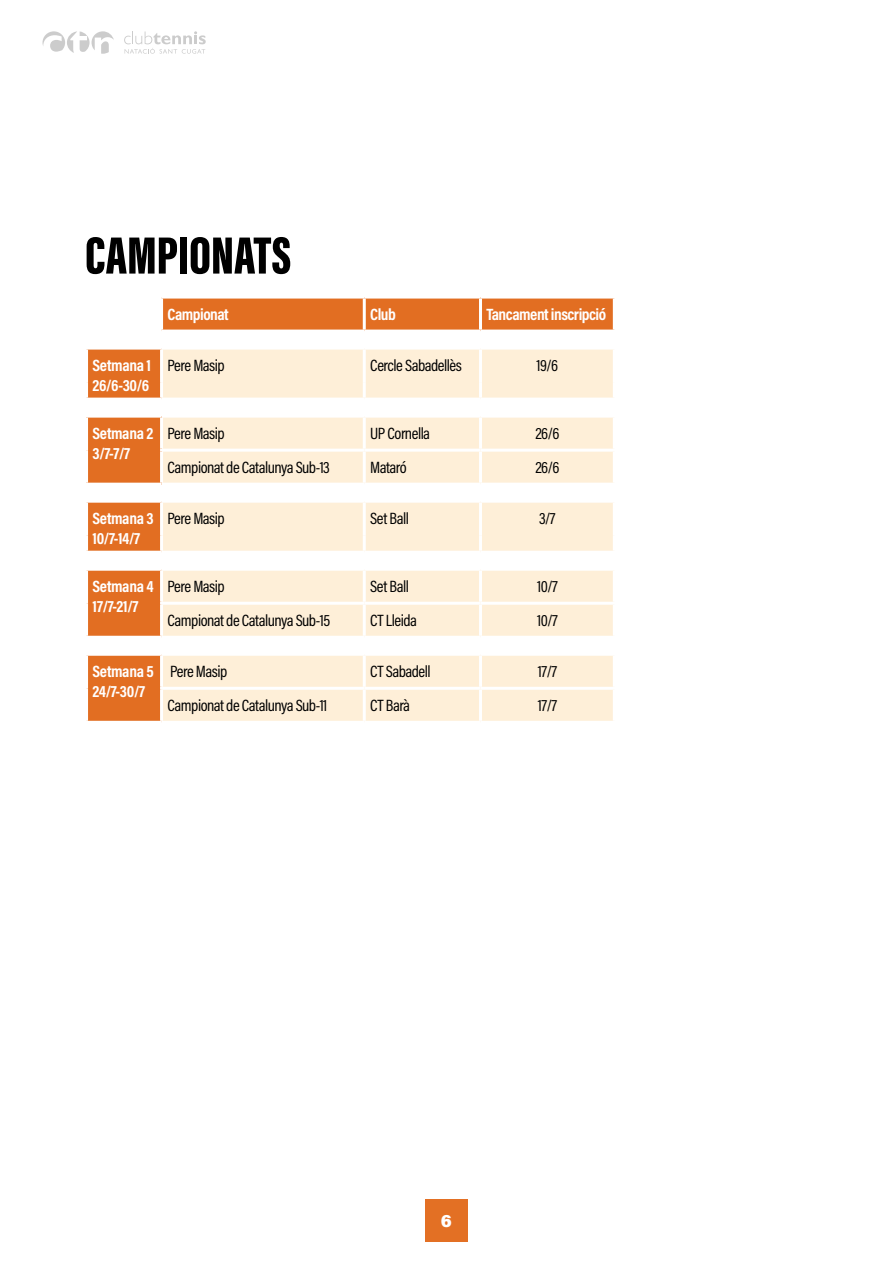
<style>
.page{position:relative;width:893px;height:1263px;background:#fff}
.page>*{position:absolute;margin:0;border:0;box-sizing:border-box;transform-origin:0 0}
.t1{font:900 54px "Acumin Pro Extra Cond";color:#000}
.t2{font:900 18px "Acumin Pro";color:#fff}
.t3{font:16.5px "Acumin Pro Cond";letter-spacing:-.03em;color:#000}
.t4{font:700 16.5px/19.8px "Acumin Pro Cond";letter-spacing:-.025em;color:#fff}
</style>
<div class="page">
<div style="left:425px;top:1199px;width:43px;height:43px;background:#e37024"></div>
<svg style="left:43px;top:31px;width:71px;height:23px"></svg>
<svg style="left:124px;top:31px;width:82px;height:23px"></svg>
<svg style="left:88px;top:299px;width:525px;height:422px;fill:#e26e22"></svg>
<svg style="left:162px;top:350px;width:451px;height:371px;fill:#feefd8"></svg>
<div style="left:87px;top:416px;width:75px;height:68px;background:#e26e22"></div>
<hr style="left:160px;top:299px;width:3px;height:31px;background:#fff">
<hr style="left:363px;top:299px;width:3px;height:31px;background:#fff">
<hr style="left:479px;top:299px;width:3px;height:31px;background:#fff">
<hr style="left:85px;top:330px;width:77px;height:3px;background:#fff">
<hr style="left:162px;top:330px;width:202px;height:3px;background:#fff">
<hr style="left:364px;top:330px;width:116px;height:3px;background:#fff">
<hr style="left:480px;top:330px;width:136px;height:3px;background:#fff">
<hr style="left:85px;top:347px;width:77px;height:3px;background:#fff">
<hr style="left:162px;top:347px;width:202px;height:3px;background:#fff">
<hr style="left:160px;top:350px;width:3px;height:32px;background:#fff">
<hr style="left:364px;top:347px;width:116px;height:3px;background:#fff">
<hr style="left:363px;top:350px;width:3px;height:32px;background:#fff">
<hr style="left:480px;top:347px;width:136px;height:3px;background:#fff">
<hr style="left:479px;top:350px;width:3px;height:32px;background:#fff">
<hr style="left:160px;top:382px;width:3px;height:16px;background:#fff">
<hr style="left:363px;top:382px;width:3px;height:16px;background:#fff">
<hr style="left:479px;top:382px;width:3px;height:16px;background:#fff">
<hr style="left:160px;top:535px;width:3px;height:16px;background:#fff">
<hr style="left:363px;top:535px;width:3px;height:16px;background:#fff">
<hr style="left:479px;top:535px;width:3px;height:16px;background:#fff">
<hr style="left:85px;top:398px;width:77px;height:3px;background:#fff">
<hr style="left:162px;top:398px;width:202px;height:3px;background:#fff">
<hr style="left:364px;top:398px;width:116px;height:3px;background:#fff">
<hr style="left:480px;top:398px;width:136px;height:3px;background:#fff">
<hr style="left:162px;top:551px;width:202px;height:3px;background:#fff">
<hr style="left:364px;top:551px;width:116px;height:3px;background:#fff">
<hr style="left:480px;top:551px;width:136px;height:3px;background:#fff">
<hr style="left:85px;top:415px;width:77px;height:3px;background:#fff">
<hr style="left:85px;top:418px;width:3px;height:32px;background:#fff">
<hr style="left:85px;top:450px;width:3px;height:33px;background:#fff">
<hr style="left:162px;top:415px;width:202px;height:3px;background:#fff">
<hr style="left:160px;top:418px;width:3px;height:31px;background:#fff">
<hr style="left:364px;top:415px;width:116px;height:3px;background:#fff">
<hr style="left:363px;top:418px;width:3px;height:31px;background:#fff">
<hr style="left:480px;top:415px;width:136px;height:3px;background:#fff">
<hr style="left:479px;top:418px;width:3px;height:31px;background:#fff">
<hr style="left:160px;top:449px;width:204px;height:3px;background:#fff">
<hr style="left:160px;top:452px;width:3px;height:31px;background:#fff">
<hr style="left:364px;top:449px;width:116px;height:3px;background:#fff">
<hr style="left:363px;top:452px;width:3px;height:31px;background:#fff">
<hr style="left:480px;top:449px;width:136px;height:3px;background:#fff">
<hr style="left:479px;top:452px;width:3px;height:31px;background:#fff">
<hr style="left:160px;top:602px;width:204px;height:3px;background:#fff">
<hr style="left:160px;top:605px;width:3px;height:31px;background:#fff">
<hr style="left:364px;top:602px;width:116px;height:3px;background:#fff">
<hr style="left:363px;top:605px;width:3px;height:31px;background:#fff">
<hr style="left:479px;top:605px;width:3px;height:31px;background:#fff">
<hr style="left:85px;top:483px;width:77px;height:3px;background:#fff">
<hr style="left:162px;top:483px;width:202px;height:3px;background:#fff">
<hr style="left:364px;top:483px;width:116px;height:3px;background:#fff">
<hr style="left:480px;top:483px;width:136px;height:3px;background:#fff">
<hr style="left:162px;top:636px;width:202px;height:3px;background:#fff">
<hr style="left:364px;top:636px;width:116px;height:3px;background:#fff">
<hr style="left:85px;top:500px;width:77px;height:3px;background:#fff">
<hr style="left:162px;top:500px;width:202px;height:3px;background:#fff">
<hr style="left:160px;top:503px;width:3px;height:32px;background:#fff">
<hr style="left:364px;top:500px;width:116px;height:3px;background:#fff">
<hr style="left:363px;top:503px;width:3px;height:32px;background:#fff">
<hr style="left:480px;top:500px;width:136px;height:3px;background:#fff">
<hr style="left:479px;top:503px;width:3px;height:32px;background:#fff">
<hr style="left:160px;top:687px;width:204px;height:3px;background:#fff">
<hr style="left:160px;top:690px;width:3px;height:31px;background:#fff">
<hr style="left:364px;top:687px;width:116px;height:3px;background:#fff">
<hr style="left:363px;top:690px;width:3px;height:31px;background:#fff">
<hr style="left:479px;top:690px;width:3px;height:31px;background:#fff">
<hr style="left:85px;top:551px;width:77px;height:3px;background:#fff">
<hr style="left:85px;top:568px;width:77px;height:3px;background:#fff">
<hr style="left:162px;top:568px;width:202px;height:3px;background:#fff">
<hr style="left:160px;top:571px;width:3px;height:31px;background:#fff">
<hr style="left:364px;top:568px;width:116px;height:3px;background:#fff">
<hr style="left:363px;top:571px;width:3px;height:31px;background:#fff">
<hr style="left:480px;top:568px;width:136px;height:3px;background:#fff">
<hr style="left:479px;top:571px;width:3px;height:31px;background:#fff">
<hr style="left:480px;top:602px;width:136px;height:3px;background:#fff">
<hr style="left:480px;top:687px;width:136px;height:3px;background:#fff">
<hr style="left:85px;top:636px;width:77px;height:3px;background:#fff">
<hr style="left:480px;top:636px;width:136px;height:3px;background:#fff">
<hr style="left:85px;top:653px;width:77px;height:3px;background:#fff">
<hr style="left:162px;top:653px;width:202px;height:3px;background:#fff">
<hr style="left:160px;top:656px;width:3px;height:31px;background:#fff">
<hr style="left:364px;top:653px;width:116px;height:3px;background:#fff">
<hr style="left:363px;top:656px;width:3px;height:31px;background:#fff">
<hr style="left:480px;top:653px;width:136px;height:3px;background:#fff">
<hr style="left:479px;top:656px;width:3px;height:31px;background:#fff">
<h1 class="t1" style="left:85px;top:222px;width:208px">CAMPIONATS</h1>
<p class="t4" style="left:168px;top:304px;width:63px">Campionat</p>
<p class="t4" style="left:370px;top:304px;width:27px">Club</p>
<p class="t4" style="left:486px;top:304px;width:121px">Tancament inscripció</p>
<p class="t4" style="left:93px;top:355px;width:60px">Setmana 1<br>26/6-30/6</p>
<p class="t3" style="left:168px;top:355px;width:59px">Pere Masip</p>
<p class="t3" style="left:370px;top:355px;width:93px">Cercle Sabadellès</p>
<p class="t3" style="left:537px;top:355px;width:23px">19/6</p>
<p class="t4" style="left:93px;top:423px;width:62px">Setmana 2<br>3/7-7/7</p>
<p class="t3" style="left:168px;top:423px;width:59px">Pere Masip</p>
<p class="t3" style="left:370px;top:423px;width:61px">UP Cornella</p>
<p class="t3" style="left:535px;top:423px;width:26px">26/6</p>
<p class="t3" style="left:168px;top:457px;width:164px">Campionat de Catalunya Sub-13</p>
<p class="t3" style="left:370px;top:457px;width:38px">Mataró</p>
<p class="t3" style="left:535px;top:457px;width:26px">26/6</p>
<p class="t4" style="left:93px;top:508px;width:63px">Setmana 3<br>10/7-14/7</p>
<p class="t3" style="left:168px;top:508px;width:59px">Pere Masip</p>
<p class="t3" style="left:370px;top:508px;width:40px">Set Ball</p>
<p class="t3" style="left:539px;top:508px;width:18px">3/7</p>
<p class="t4" style="left:93px;top:576px;width:63px">Setmana 4<br>17/7-21/7</p>
<p class="t3" style="left:168px;top:576px;width:59px">Pere Masip</p>
<p class="t3" style="left:370px;top:576px;width:40px">Set Ball</p>
<p class="t3" style="left:537px;top:576px;width:22px">10/7</p>
<p class="t3" style="left:168px;top:610px;width:164px">Campionat de Catalunya Sub-15</p>
<p class="t3" style="left:370px;top:610px;width:48px">CT Lleida</p>
<p class="t3" style="left:537px;top:610px;width:22px">10/7</p>
<p class="t4" style="left:93px;top:661px;width:63px">Setmana 5<br>24/7-30/7</p>
<p class="t3" style="left:170px;top:661px;width:59px">Pere Masip</p>
<p class="t3" style="left:370px;top:661px;width:62px">CT Sabadell</p>
<p class="t3" style="left:538px;top:661px;width:21px">17/7</p>
<p class="t3" style="left:168px;top:695px;width:161px">Campionat de Catalunya Sub-11</p>
<p class="t3" style="left:370px;top:695px;width:41px">CT Barà</p>
<p class="t3" style="left:538px;top:695px;width:21px">17/7</p>
<p class="t2" style="left:441px;top:1208px;width:13px">6</p>
</div>
